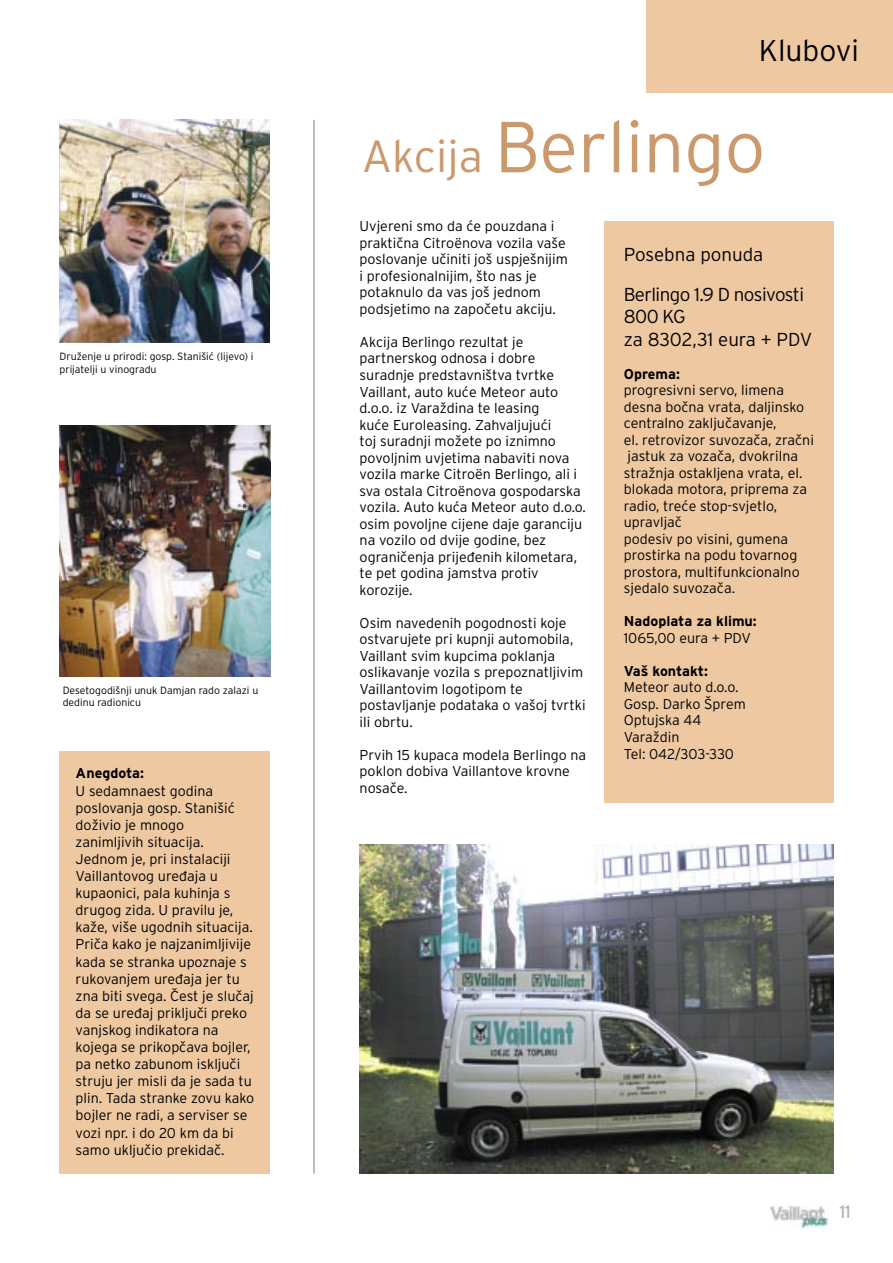
<style>
.page{position:relative;width:893px;height:1263px;background:#fff}
.page>*{position:absolute;margin:0;border:0;box-sizing:border-box;transform-origin:0 0}
.t1{font:300 72px "Interstate OT";color:#cb996c}
.t2{font:300 30px "Interstate OT";color:#000}
.t3{font:300 18.75px/39.6px "Interstate OT";letter-spacing:-.03em;color:#000}
.t4{font:18px "Interstate OT";color:#b6b6b6}
.t5{font:300 14.25px/16.5px "Interstate OT";color:#000}
.t6{font:700 14.25px "Interstate OT";color:#000}
.t7{font:300 10.5px/12.6px "Interstate OT";color:#000}
.s1{font-size:45px}
</style>
<div class="page">
<img style="left:770px;top:1205px;width:58px;height:23px">
<div style="left:646px;top:0;width:247px;height:93px;background:#edc8a1"></div>
<img style="left:360px;top:844px;width:473px;height:330px">
<div style="left:604px;top:221px;width:230px;height:582px;background:#edc8a1"></div>
<div style="left:60px;top:751px;width:210px;height:423px;background:#edc8a1"></div>
<img style="left:60px;top:425px;width:211px;height:251px">
<img style="left:60px;top:120px;width:209px;height:223px">
<hr style="left:314px;top:120px;width:1px;height:1054px;background:#7c7c7c">
<p class="t7" style="left:60px;top:350px;width:196px">Druženje u prirodi: gosp. Stanišić (lijevo) i prijatelji u vinogradu</p>
<p class="t7" style="left:63px;top:684px;width:197px">Desetogodišnji unuk Damjan rado zalazi u dedinu radionicu</p>
<p class="t6" style="left:76px;top:765px;width:70px">Anegdota:</p>
<p class="t5" style="left:76px;top:782px;width:180px;line-height:17.1px">U sedamnaest godina poslovanja gosp. Stanišić doživio je mnogo zanimljivih situacija.<br>Jednom je, pri instalaciji<br>Vaillantovog uređaja u kupaonici, pala kuhinja s drugog zida. U pravilu je, kaže, više ugodnih situacija.<br>Priča kako je najzanimljivije kada se stranka upoznaje s rukovanjem uređaja jer tu zna biti svega. Čest je slučaj da se uređaj priključi preko vanjskog indikatora na kojega se prikopčava bojler, pa netko zabunom isključi struju jer misli da je sada tu plin. Tada stranke zovu kako bojler ne radi, a serviser se vozi npr. i do 20 km da bi samo uključio prekidač.</p>
<h2 class="t2" style="left:759px;top:33px;width:102px">Klubovi</h2>
<h1 class="t1" style="left:362px;top:106px;width:405px"><span class="s1">Akcija</span> Berlingo</h1>
<p class="t5" style="left:360px;top:218px;width:210px">Uvjereni smo da će pouzdana i praktična Citroënova vozila vaše poslovanje učiniti još uspješnijim i profesionalnijim, što nas je potaknulo da vas još jednom podsjetimo na započetu akciju.</p>
<p class="t5" style="left:360px;top:334px;width:228px">Akcija Berlingo rezultat je partnerskog odnosa i dobre suradnje predstavništva tvrtke<br>Vaillant, auto kuće Meteor auto d.o.o. iz Varaždina te leasing<br>kuće Euroleasing. Zahvaljujući<br>toj suradnji možete po iznimno povoljnim uvjetima nabaviti nova vozila marke Citroën Berlingo, ali i sva ostala Citroënova gospodarska vozila. Auto kuća Meteor auto d.o.o. osim povoljne cijene daje garanciju na vozilo od dvije godine, bez ograničenja prijeđenih kilometara, te pet godina jamstva protiv korozije.</p>
<p class="t5" style="left:360px;top:614px;width:227px">Osim navedenih pogodnosti koje ostvarujete pri kupnji automobila,<br>Vaillant svim kupcima poklanja oslikavanje vozila s prepoznatljivim<br>Vaillantovim logotipom te postavljanje podataka o vašoj tvrtki ili obrtu.</p>
<p class="t5" style="left:360px;top:746px;width:228px">Prvih 15 kupaca modela Berlingo na poklon dobiva Vaillantove krovne nosače.</p>
<h3 class="t3" style="left:624px;top:234px;width:182px">Posebna ponuda<br>Berlingo 1.9 D nosivosti</h3>
<h3 class="t3" style="left:624px;top:305px;width:190px;line-height:22.5px">800 KG<br>za 8302,31 eura + PDV</h3>
<p class="t6" style="left:624px;top:366px;width:58px">Oprema:</p>
<p class="t5" style="left:624px;top:382px;width:192px">progresivni servo, limena desna bočna vrata, daljinsko centralno zaključavanje,<br>el. retrovizor suvozača, zračni jastuk za vozača, dvokrilna stražnja ostakljena vrata, el. blokada motora, priprema za radio, treće stop-svjetlo, upravljač<br>podesiv po visini, gumena prostirka na podu tovarnog prostora, multifunkcionalno sjedalo suvozača.</p>
<p class="t6" style="left:624px;top:613px;width:134px">Nadoplata za klimu:</p>
<p class="t5" style="left:624px;top:629px;width:129px">1065,00 eura + PDV</p>
<p class="t6" style="left:624px;top:663px;width:86px">Vaš kontakt:</p>
<p class="t5" style="left:624px;top:679px;width:123px">Meteor auto d.o.o.<br>Gosp. Darko Šprem<br>Optujska 44<br>Varaždin<br>Tel: 042/303-330</p>
<p class="t4" style="left:840px;top:1201px;width:13px">11</p>
</div>
